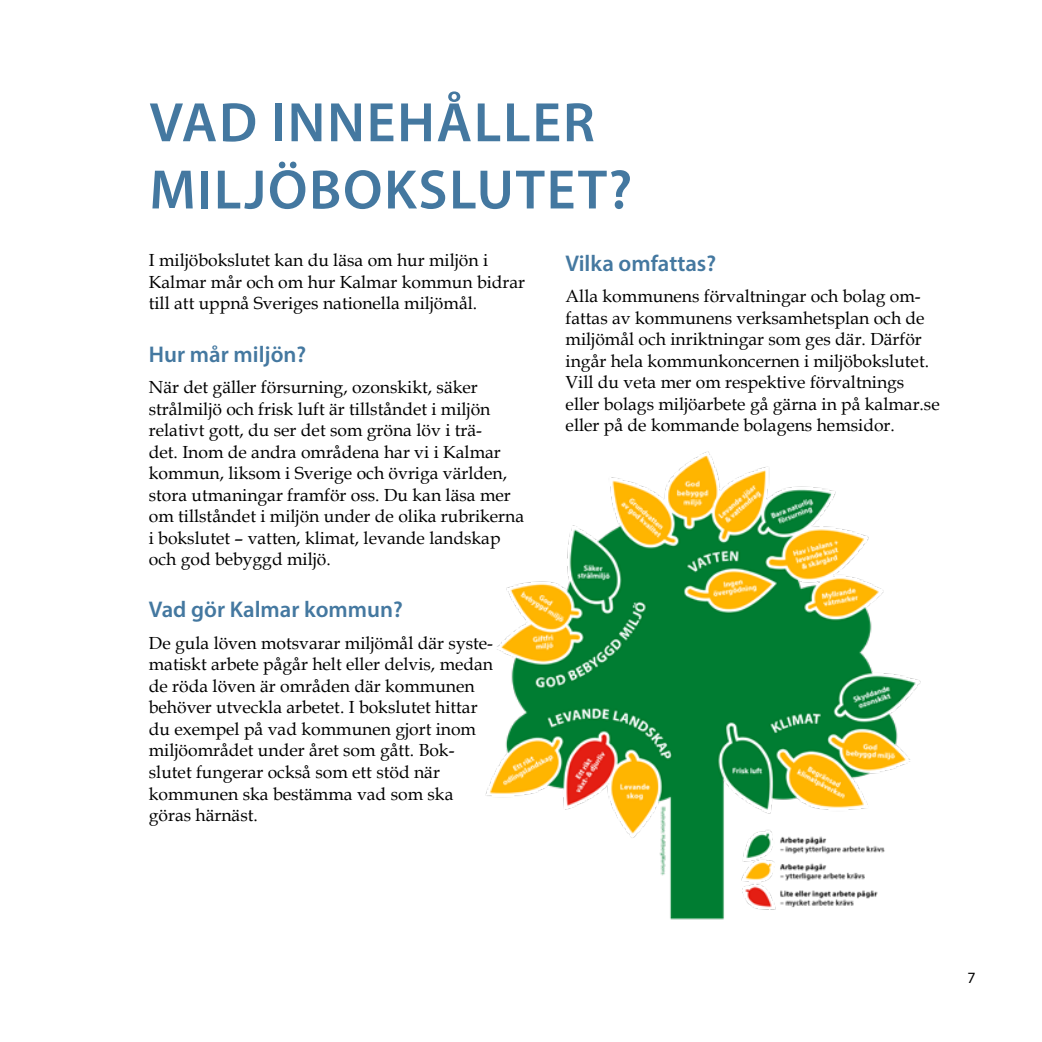
<style>
.page{position:relative;width:1042px;height:1042px;background:#fff}
.page>*{position:absolute;margin:0;border:0;box-sizing:border-box;transform-origin:0 0}
.t1{font:600 56px/67.2px "Myriad Pro";letter-spacing:.03em;color:#4478a0}
.t2{font:600 22.75px "Myriad Pro";color:#4478a0}
.t3{font:17.5px/21.5px "Book Antiqua";color:#000}
.t4{font:15.75px "Myriad Pro";color:#000}
</style>
<div class="page">
<img style="left:485px;top:451px;width:436px;height:469px">
<h1 class="t1" style="left:149px;top:87px;width:484px">VAD INNEHÅLLER<br>MILJÖBOKSLUTET?</h1>
<p class="t3" style="left:149px;top:249px;width:378px">I miljöbokslutet kan du läsa om hur miljön i<br>Kalmar mår och om hur Kalmar kommun bidrar till att uppnå Sveriges nationella miljömål.</p>
<h2 class="t2" style="left:149px;top:339px;width:159px">Hur mår miljön?</h2>
<p class="t3" style="left:149px;top:376px;width:377px">När det gäller försurning, ozonskikt, säker strålmiljö och frisk luft är tillståndet i miljön relativt gott, du ser det som gröna löv i trä-<br>det. Inom de andra områdena har vi i Kalmar kommun, liksom i Sverige och övriga världen, stora utmaningar framför oss. Du kan läsa mer om tillståndet i miljön under de olika rubrikerna i bokslutet – vatten, klimat, levande landskap och god bebyggd miljö.</p>
<h2 class="t2" style="left:149px;top:595px;width:255px">Vad gör Kalmar kommun?</h2>
<p class="t3" style="left:149px;top:632px;width:346px">De gula löven motsvarar miljömål där syste&shy;matiskt arbete pågår helt eller delvis, medan de röda löven är områden där kommunen behöver utveckla arbetet. I bokslutet hittar du exempel på vad kommunen gjort inom miljöområdet under året som gått. Bok&shy;slutet fungerar också som ett stöd när kommunen ska bestämma vad som ska göras härnäst.</p>
<h2 class="t2" style="left:566px;top:249px;width:152px">Vilka omfattas?</h2>
<p class="t3" style="left:566px;top:285px;width:376px">Alla kommunens förvaltningar och bolag om&shy;fattas av kommunens verksamhetsplan och de miljömål och inriktningar som ges där. Därför ingår hela kommunkoncernen i miljöbokslutet.<br>Vill du veta mer om respektive förvaltnings eller bolags miljöarbete gå gärna in på kalmar.se eller på de kommande bolagens hemsidor.</p>
<p class="t4" style="left:967px;top:968px;width:10px">7</p>
</div>
